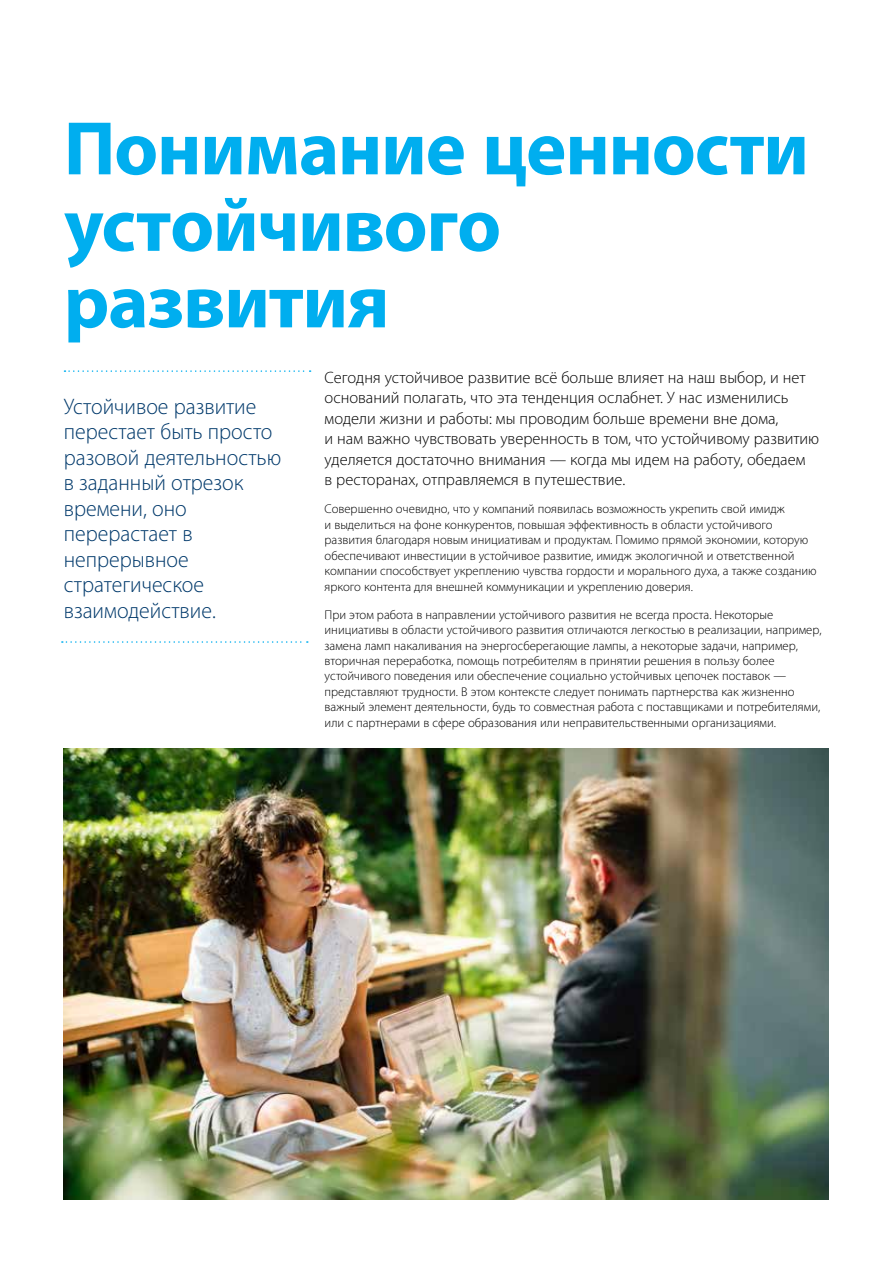
<style>
.page{position:relative;width:893px;height:1263px;background:#fff}
.page>*{position:absolute;margin:0;border:0;box-sizing:border-box;transform-origin:0 0}
.t1{font:700 76.5px/76.5px "Myriad Pro";letter-spacing:-.015em;color:#00aeef}
.t2{font:300 22.5px/25.5px "Myriad Pro";color:#00396b}
.t3{font:300 16.5px/20.5px "Myriad Pro";color:#000}
.t4{font:300 12.75px/15.5px "Myriad Pro";color:#000}
</style>
<div class="page">
<img style="left:64px;top:748px;width:765px;height:451px">
<svg style="left:62px;top:641px;width:246px;height:2px"></svg>
<svg style="left:64px;top:370px;width:247px;height:2px"></svg>
<h1 class="t1" style="left:64px;top:108px;width:747px">Понимание ценности устойчивого развития</h1>
<p class="t3" style="left:325px;top:367px;width:496px">Сегодня устойчивое развитие всё больше влияет на наш выбор, и нет оснований полагать, что эта тенденция ослабнет. У нас изменились модели жизни и работы: мы проводим больше времени вне дома,<br>и нам важно чувствовать уверенность в том, что устойчивому развитию уделяется достаточно внимания — когда мы идем на работу, обедаем<br>в ресторанах, отправляемся в путешествие.</p>
<p class="t4" style="left:325px;top:502px;width:494px">Совершенно очевидно, что у компаний появилась возможность укрепить свой имидж<br>и выделиться на фоне конкурентов, повышая эффективность в области устойчивого развития благодаря новым инициативам и продуктам. Помимо прямой экономии, которую обеспечивают инвестиции в устойчивое развитие, имидж экологичной и ответственной компании способствует укреплению чувства гордости и морального духа, а также созданию яркого контента для внешней коммуникации и укреплению доверия.</p>
<p class="t4" style="left:325px;top:607px;width:499px">При этом работа в направлении устойчивого развития не всегда проста. Некоторые инициативы в области устойчивого развития отличаются легкостью в реализации, например, замена ламп накаливания на энергосберегающие лампы, а некоторые задачи, например, вторичная переработка, помощь потребителям в принятии решения в пользу более устойчивого поведения или обеспечение социально устойчивых цепочек поставок — представляют трудности. В этом контексте следует понимать партнерства как жизненно важный элемент деятельности, будь то совместная работа с поставщиками и потребителями, или с партнерами в сфере образования или неправительственными организациями.</p>
<h2 class="t2" style="left:64px;top:394px;width:219px">Устойчивое развитие перестает быть просто разовой деятельностью в заданный отрезок времени, оно перерастает в непрерывное стратегическое взаимодействие.</h2>
</div>
